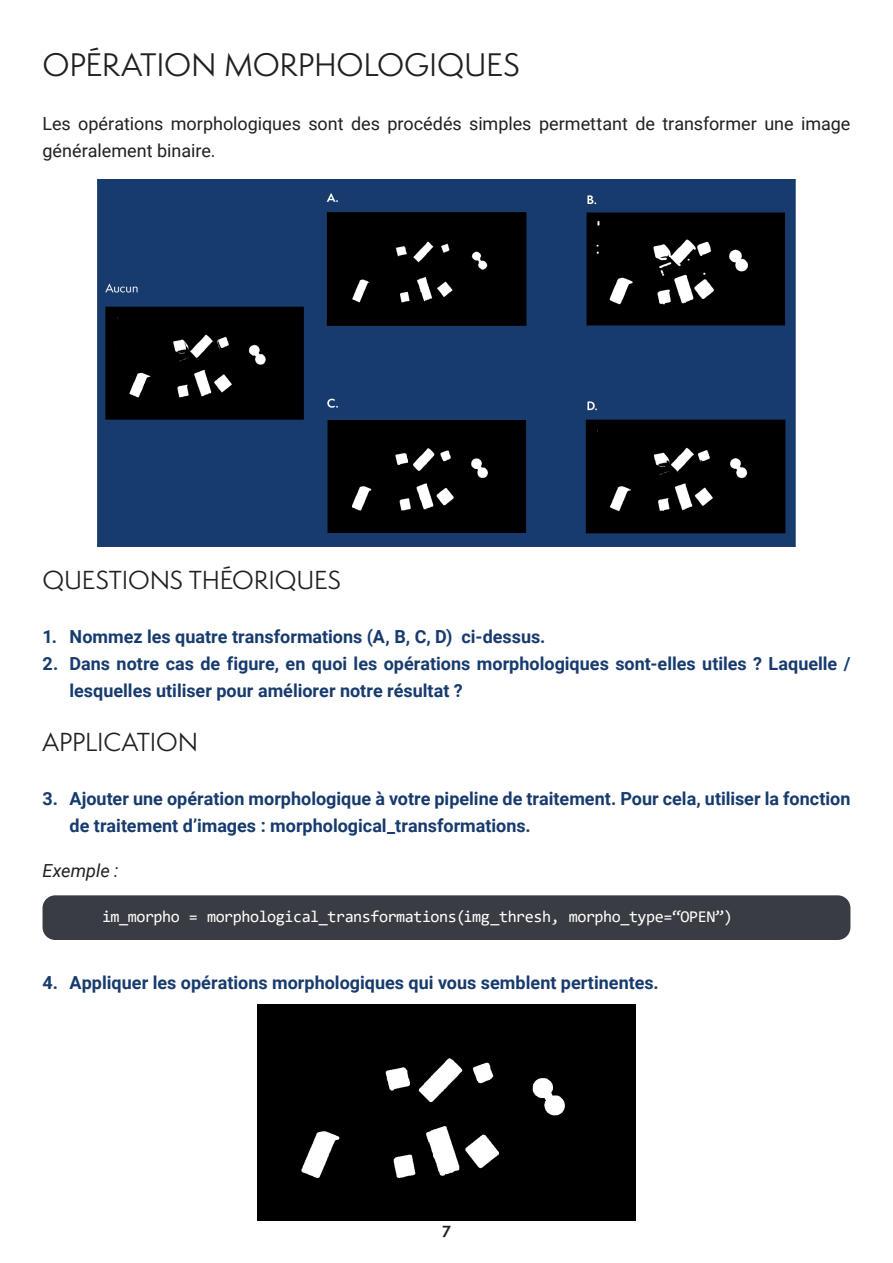
<style>
.page{position:relative;width:893px;height:1263px;background:#fff}
.page>*{position:absolute;margin:0;border:0;box-sizing:border-box;transform-origin:0 0}
.t1{font:30px "Semplicita Pro";letter-spacing:-.01em;color:#231f20}
.t2{font:24px "Semplicita Pro";letter-spacing:-.005em;color:#231f20}
.t3{font:700 18px/27px "Roboto";color:#183b6e}
.t4{font:18px/27px "Roboto";color:#231f20}
.t5{font:italic 18px "Roboto";color:#231f20}
.t6{font:16.5px "Consolas";letter-spacing:-.03em;color:#fff}
.t7{font:700 15px "Semplicita Pro";color:#231f20}
</style>
<div class="page">
<div style="left:43px;top:895px;width:807px;height:45px;background:#393c43;border-radius:13px"></div>
<img style="left:98px;top:180px;width:697px;height:366px">
<div style="left:257px;top:1005px;width:379px;height:215px;background:#000001"></div>
<h1 class="t1" style="left:43px;top:44px;width:479px">OPÉRATION MORPHOLOGIQUES</h1>
<p class="t4" style="left:43px;top:110px;width:809px">Les opérations morphologiques sont des procédés simples permettant de transformer une image généralement binaire.</p>
<h2 class="t2" style="left:43px;top:563px;width:300px">QUESTIONS THÉORIQUES</h2>
<p class="t3" style="left:43px;top:623px;width:504px">1. Nommez les quatre transformations (A, B, C, D) ci-dessus.</p>
<p class="t3" style="left:70px;top:650px;width:782px;text-indent:-27px">2. Dans notre cas de figure, en quoi les opérations morphologiques sont-elles utiles ? Laquelle / lesquelles utiliser pour améliorer notre résultat ?</p>
<h2 class="t2" style="left:43px;top:725px;width:157px">APPLICATION</h2>
<p class="t3" style="left:70px;top:785px;width:782px;text-indent:-27px">3. Ajouter une opération morphologique à votre pipeline de traitement. Pour cela, utiliser la fonction de traitement d’images : morphological_transformations.</p>
<p class="t5" style="left:43px;top:858px;width:77px">Exemple :</p>
<p class="t6" style="left:102px;top:906px;width:632px">im_morpho = morphological_transformations(img_thresh, morpho_type=“OPEN”)</p>
<p class="t3" style="left:43px;top:968px;width:618px">4. Appliquer les opérations morphologiques qui vous semblent pertinentes.</p>
<p class="t7" style="left:442px;top:1220px;width:10px">7</p>
</div>
